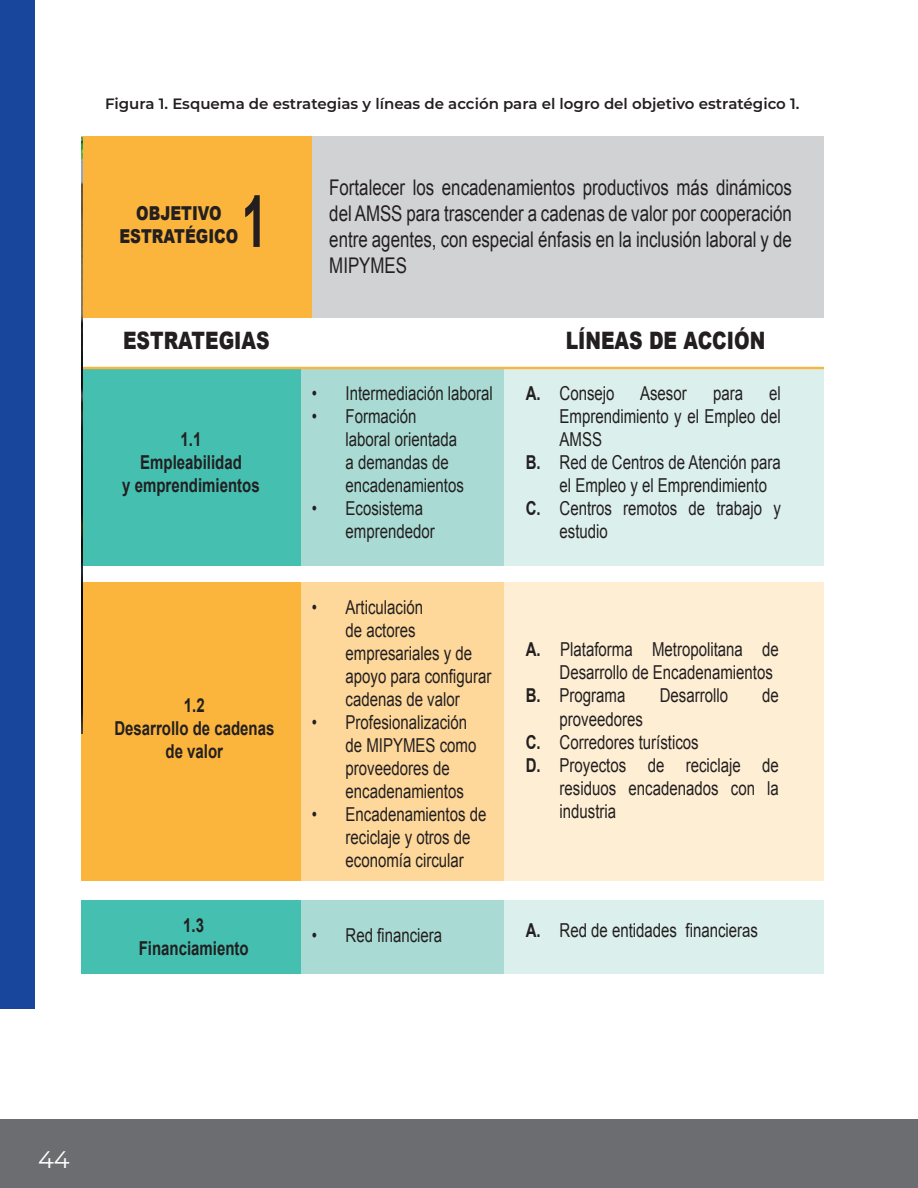
<style>
.page{position:relative;width:918px;height:1188px;background:#fff}
.page>*{position:absolute;margin:0;border:0;box-sizing:border-box;transform-origin:0 0}
.t1{font:700 72px "Arial Narrow";color:#231f20;scale:.78 1}
.t2{font:900 24px "Arial";color:#231f20;scale:.78 1}
.t3{font:24px "Montserrat";color:#fff}
.t4{font:21.6px/26px "Arial";color:#231f20;text-align:justify;scale:.78 1}
.t5{font:19.2px/23.1px "Arial";color:#231f20;scale:.78 1}
.t6{font:700 19.2px/23.1px "Arial";color:#231f20;text-align:center;scale:.78 1}
.t7{font:900 19.2px/23.1px "Arial";color:#231f20;text-align:center;scale:.78 1}
.t8{font:600 15px "Montserrat";color:#231f20}
.s1{font-weight:700}
.s2{font-style:inherit}
</style>
<div class="page">
<div style="left:0;top:1120px;width:918px;height:68px;background:#6c6d70"></div>
<div style="left:0;top:0;width:34px;height:1008px;background:#18469d"></div>
<div style="left:81px;top:367px;width:220px;height:199px;background:#44bfb0"></div>
<div style="left:81px;top:583px;width:220px;height:298px;background:#fcb53c"></div>
<div style="left:81px;top:900px;width:220px;height:73px;background:#44bfb0"></div>
<div style="left:301px;top:367px;width:203px;height:199px;background:#a9dbd4"></div>
<div style="left:301px;top:583px;width:203px;height:298px;background:#fed79a"></div>
<div style="left:301px;top:900px;width:203px;height:73px;background:#a9dbd4"></div>
<div style="left:504px;top:367px;width:320px;height:199px;background:#dbefec"></div>
<div style="left:504px;top:583px;width:320px;height:298px;background:#feeed4"></div>
<div style="left:504px;top:900px;width:320px;height:73px;background:#dbefec"></div>
<div style="left:312px;top:136px;width:512px;height:182px;background:#d1d2d4"></div>
<div style="left:81px;top:136px;width:231px;height:182px;background:#fcb53c"></div>
<hr style="left:81px;top:367px;width:743px;height:2px;background:#fcb53c">
<img style="left:81px;top:136px;width:1px;height:598px">
<p class="t8" style="left:105px;top:93px;width:696px">Figura 1. Esquema de estrategias y líneas de acción para el logro del objetivo estratégico 1.</p>
<p class="t7" style="left:119px;top:201px;width:154px">OBJETIVO<br>ESTRATÉGICO</p>
<h1 class="t1" style="left:242px;top:167px;width:34px">1</h1>
<p class="t4" style="left:329px;top:175px;width:595px">Fortalecer los encadenamientos productivos más dinámicos del AMSS para trascender a cadenas de valor por cooperación entre agentes, con especial énfasis en la inclusión laboral y de MIPYMES</p>
<p class="t2" style="left:123px;top:323px;width:189px">ESTRATEGIAS</p>
<p class="t2" style="left:566px;top:323px;width:257px">LÍNEAS DE ACCIÓN</p>
<p class="t6" style="left:122px;top:428px;width:178px">1.1<br>Empleabilidad<br>y emprendimientos</p>
<p class="t6" style="left:114px;top:694px;width:207px">1.2<br>Desarrollo de cadenas de valor</p>
<p class="t6" style="left:139px;top:914px;width:143px">1.3<br>Financiamiento</p>
<p class="t5" style="left:312px;top:382px;width:233px">• Intermediación laboral</p>
<p class="t5" style="left:346px;top:405px;width:153px;text-indent:-34px">• Formación laboral orientada a demandas de encadenamientos</p>
<p class="t5" style="left:346px;top:497px;width:116px;text-indent:-34px">• Ecosistema emprendedor</p>
<p class="t5" style="left:346px;top:596px;width:188px;text-indent:-34px">• Articulación<br>de actores empresariales y de apoyo para configurar cadenas de valor</p>
<p class="t5" style="left:346px;top:711px;width:169px;text-indent:-34px">• Profesionalización de MIPYMES como proveedores de encadenamientos</p>
<p class="t5" style="left:346px;top:803px;width:182px;text-indent:-34px">• Encadenamientos de reciclaje y otros de economía circular</p>
<p class="t5" style="left:312px;top:923px;width:169px">• Red financiera</p>
<p class="t5" style="left:526px;top:382px;width:115px"><span class="s1">A.</span> Consejo</p>
<p class="t5" style="left:640px;top:382px;width:61px">Asesor</p>
<p class="t5" style="left:713px;top:382px;width:40px">para</p>
<p class="t5" style="left:769px;top:382px;width:16px">el</p>
<p class="t5" style="left:560px;top:405px;width:285px">Emprendimiento y el Empleo del</p>
<p class="t5" style="left:560px;top:428px;width:56px">AMSS</p>
<p class="t5" style="left:526px;top:451px;width:329px"><span class="s1">B.</span> Red de Centros de Atención para</p>
<p class="t5" style="left:560px;top:474px;width:268px">el Empleo y el Emprendimiento</p>
<p class="t5" style="left:526px;top:497px;width:329px"><span class="s1">C.</span> Centros remotos de trabajo y</p>
<p class="t5" style="left:560px;top:520px;width:63px">estudio</p>
<p class="t5" style="left:526px;top:638px;width:326px"><span class="s1">A.</span> Plataforma Metropolitana de</p>
<p class="t5" style="left:560px;top:661px;width:275px">Desarrollo de Encadenamientos</p>
<p class="t5" style="left:526px;top:684px;width:129px"><span class="s1">B.</span> Programa</p>
<p class="t5" style="left:660px;top:684px;width:89px">Desarrollo</p>
<p class="t5" style="left:762px;top:684px;width:23px">de</p>
<p class="t5" style="left:560px;top:707px;width:108px">proveedores</p>
<p class="t5" style="left:526px;top:730px;width:223px"><span class="s1">C.</span> Corredores turísticos</p>
<p class="t5" style="left:526px;top:753px;width:326px"><span class="s1">D.</span> Proyectos de reciclaje de</p>
<p class="t5" style="left:560px;top:777px;width:283px">residuos encadenados con la</p>
<p class="t5" style="left:560px;top:800px;width:74px">industria</p>
<p class="t5" style="left:526px;top:919px;width:299px"><span class="s1">A.</span> Red de entidades <span class="s2">f</span>inancier<span class="s2">a</span>s</p>
<p class="t3" style="left:38px;top:1143px;width:33px">44</p>
</div>
